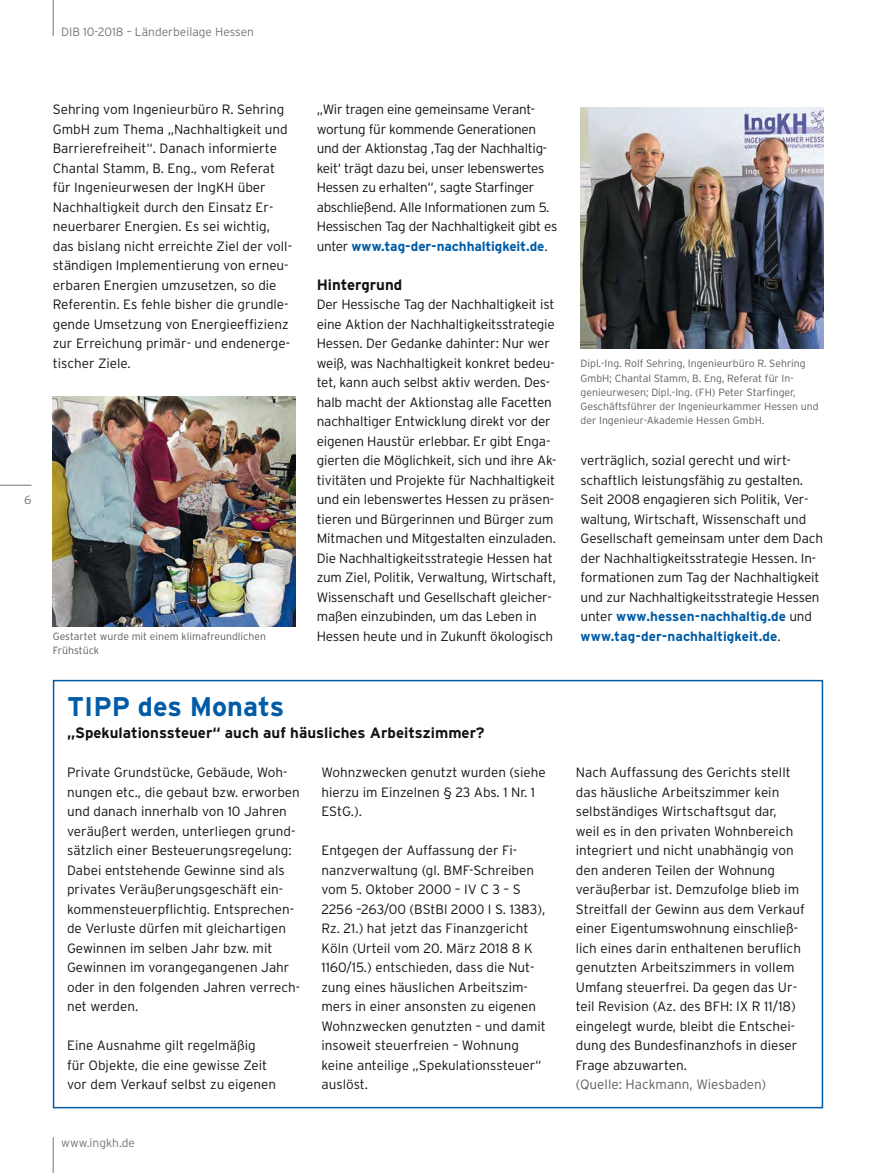
<style>
.page{position:relative;width:876px;height:1173px;background:#fff}
.page>*{position:absolute;margin:0;border:0;box-sizing:border-box;transform-origin:0 0}
.t1{font:700 27px "Interstate";color:#005ca7}
.t2{font:700 15px "Interstate";color:#141215}
.t3{font:300 13.5px/19.5px "Interstate";letter-spacing:-.01em;color:#141215}
.t4{font:300 13.5px "Interstate";color:#5d5e5f}
.t5{font:300 12px "Interstate";color:#747577}
.t6{font:300 10.5px/14.2px "Interstate";color:#5d5e5f}
.s1{font-weight:700;color:#005ca7}
</style>
<div class="page">
<hr style="left:53px;top:0;width:1px;height:36px;background:#747577">
<hr style="left:53px;top:1137px;width:1px;height:36px;background:#747577">
<hr style="left:0;top:485px;width:31px;height:1px;background:#747577">
<div style="left:53px;top:680px;width:769px;height:428px;border:2px solid #005ca7"></div>
<img style="left:580px;top:107px;width:242px;height:241px">
<img style="left:53px;top:396px;width:242px;height:230px">
<p class="t5" style="left:61px;top:25px;width:194px">DIB 10-2018 – Länderbeilage Hessen</p>
<p class="t5" style="left:24px;top:493px;width:9px">6</p>
<p class="t3" style="left:53px;top:100px;width:241px">Sehring vom Ingenieurbüro R. Sehring GmbH zum Thema „Nachhaltigkeit und Barrierefreiheit“. Danach informierte Chantal Stamm, B. Eng., vom Referat für Ingenieurwesen der IngKH über Nachhaltigkeit durch den Einsatz Er&shy;neuerbarer Energien. Es sei wichtig, das bislang nicht erreichte Ziel der voll&shy;ständigen Implementierung von erneu&shy;erbaren Energien umzusetzen, so die Referentin. Es fehle bisher die grundle&shy;gende Umsetzung von Energieeffizienz zur Erreichung primär- und endenerge&shy;tischer Ziele.</p>
<p class="t3" style="left:316px;top:100px;width:242px">„Wir tragen eine gemeinsame Verant&shy;wortung für kommende Generationen und der Aktionstag ‚Tag der Nachhaltig&shy;keit‘ trägt dazu bei, unser lebenswertes Hessen zu erhalten“, sagte Starfinger abschließend. Alle Informationen zum 5.<br>Hessischen Tag der Nachhaltigkeit gibt es unter <span class="s1">www.tag-der-nachhaltigkeit.de</span>.</p>
<p class="t2" style="left:316px;top:276px;width:87px">Hintergrund</p>
<p class="t3" style="left:316px;top:295px;width:241px">Der Hessische Tag der Nachhaltigkeit ist eine Aktion der Nachhaltigkeitsstrategie Hessen. Der Gedanke dahinter: Nur wer weiß, was Nachhaltigkeit konkret bedeu&shy;tet, kann auch selbst aktiv werden. Des&shy;halb macht der Aktionstag alle Facetten nachhaltiger Entwicklung direkt vor der eigenen Haustür erlebbar. Er gibt Enga&shy;gierten die Möglichkeit, sich und ihre Ak&shy;tivitäten und Projekte für Nachhaltigkeit und ein lebenswertes Hessen zu präsen&shy;tieren und Bürgerinnen und Bürger zum Mitmachen und Mitgestalten einzuladen.<br>Die Nachhaltigkeitsstrategie Hessen hat zum Ziel, Politik, Verwaltung, Wirtschaft, Wissenschaft und Gesellschaft gleicher&shy;maßen einzubinden, um das Leben in Hessen heute und in Zukunft ökologisch</p>
<p class="t6" style="left:53px;top:629px;width:214px">Gestartet wurde mit einem klimafreundlichen<br>Frühstück</p>
<h1 class="t1" style="left:67px;top:691px;width:219px">TIPP des Monats</h1>
<p class="t2" style="left:67px;top:725px;width:419px">„Spekulationssteuer“ auch auf häusliches Arbeitszimmer?</p>
<p class="t3" style="left:67px;top:763px;width:234px">Private Grundstücke, Gebäude, Woh&shy;nungen etc., die gebaut bzw. erworben und danach innerhalb von 10 Jahren veräußert werden, unterliegen grund&shy;sätzlich einer Besteuerungsregelung:<br>Dabei entstehende Gewinne sind als privates Veräußerungsgeschäft ein&shy;kommensteuerpflichtig. Entsprechen&shy;de Verluste dürfen mit gleichartigen Gewinnen im selben Jahr bzw. mit Gewinnen im vorangegangenen Jahr oder in den folgenden Jahren verrech&shy;net werden.</p>
<p class="t3" style="left:67px;top:1036px;width:210px">Eine Ausnahme gilt regelmäßig für Objekte, die eine gewisse Zeit vor dem Verkauf selbst zu eigenen</p>
<p class="t3" style="left:321px;top:763px;width:226px">Wohnzwecken genutzt wurden (siehe hierzu im Einzelnen § 23 Abs. 1 Nr. 1<br>EStG.).</p>
<p class="t3" style="left:321px;top:841px;width:226px">Entgegen der Auffassung der Fi&shy;nanzverwaltung (gl. BMF-Schreiben vom 5. Oktober 2000 – IV C 3 – S<br>2256 –263/00 (BStBl 2000 I S. 1383),<br>Rz. 21.) hat jetzt das Finanzgericht<br>Köln (Urteil vom 20. März 2018 8 K<br>1160/15.) entschieden, dass die Nut&shy;zung eines häuslichen Arbeitszim&shy;mers in einer ansonsten zu eigenen<br>Wohnzwecken genutzten – und damit insoweit steuerfreien – Wohnung keine anteilige „Spekulationssteuer“ auslöst.</p>
<p class="t5" style="left:61px;top:1136px;width:75px">www.ingkh.de</p>
<p class="t6" style="left:580px;top:356px;width:239px">Dipl.-Ing. Rolf Sehring, Ingenieurbüro R. Sehring GmbH; Chantal Stamm, B. Eng, Referat für In&shy;genieurwesen; Dipl.-Ing. (FH) Peter Starfinger, Geschäftsführer der Ingenieurkammer Hessen und der Ingenieur-Akademie Hessen GmbH.</p>
<p class="t3" style="left:580px;top:451px;width:244px">verträglich, sozial gerecht und wirt&shy;schaftlich leistungsfähig zu gestalten.<br>Seit 2008 engagieren sich Politik, Ver&shy;waltung, Wirtschaft, Wissenschaft und Gesellschaft gemeinsam unter dem Dach der Nachhaltigkeitsstrategie Hessen. In&shy;formationen zum Tag der Nachhaltigkeit und zur Nachhaltigkeitsstrategie Hessen unter <span class="s1">www.hessen-nachhaltig.de</span> und <span class="s1">www.tag-der-nachhaltigkeit.de</span>.</p>
<p class="t3" style="left:575px;top:762px;width:230px">Nach Auffassung des Gerichts stellt das häusliche Arbeitszimmer kein selbständiges Wirtschaftsgut dar,<br>weil es in den privaten Wohnbereich integriert und nicht unabhängig von den anderen Teilen der Wohnung veräußerbar ist. Demzufolge blieb im Streitfall der Gewinn aus dem Verkauf einer Eigentumswohnung einschließ&shy;lich eines darin enthaltenen beruflich genutzten Arbeitszimmers in vollem Umfang steuerfrei. Da gegen das Ur&shy;teil Revision (Az. des BFH: IX R 11/18) eingelegt wurde, bleibt die Entschei&shy;dung des Bundesfinanzhofs in dieser Frage abzuwarten.</p>
<p class="t4" style="left:575px;top:1077px;width:192px">(Quelle: Hackmann, Wiesbaden)</p>
</div>
